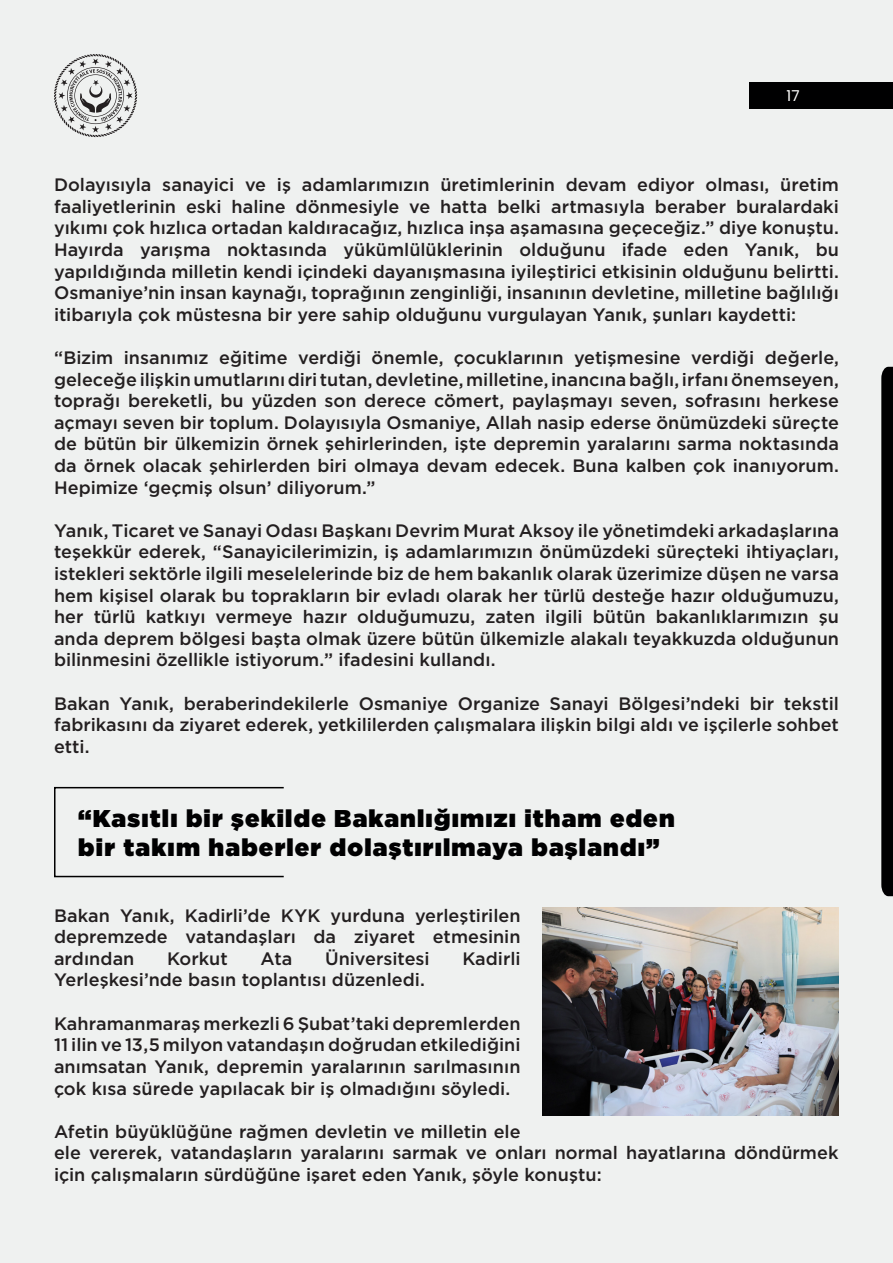
<style>
.page{position:relative;width:893px;height:1263px;background:#eff1f0}
.page>*{position:absolute;margin:0;border:0;box-sizing:border-box;transform-origin:0 0}
.t1{font:900 24.3px/29.1px "Gotham";letter-spacing:.05em;color:#000001}
.t2{font:500 18px/21.6px "Gotham";color:#231f20;text-align:justify}
.t3{font:15px "Poppins";color:#fff}
</style>
<div class="page">
<svg style="left:54px;top:54px;width:83px;height:83px"></svg>
<div style="left:750px;top:82px;width:143px;height:27px;background:#000001"></div>
<svg style="left:881px;top:367px;width:12px;height:529px;background:#080809"></svg>
<div style="left:54px;top:787px;width:230px;height:90px;border:2px solid #000"></div>
<img style="left:542px;top:907px;width:297px;height:208px">
<p class="t3" style="left:787px;top:87px;width:14px">17</p>
<p class="t2" style="left:54px;top:174px;width:786px">Dolayısıyla sanayici ve iş adamlarımızın üretimlerinin devam ediyor olması, üretim faaliyetlerinin eski haline dönmesiyle ve hatta belki artmasıyla beraber buralardaki yıkımı çok hızlıca ortadan kaldıracağız, hızlıca inşa aşamasına geçeceğiz.” diye konuştu.</p>
<p class="t2" style="left:54px;top:239px;width:786px">Hayırda yarışma noktasında yükümlülüklerinin olduğunu ifade eden Yanık, bu yapıldığında milletin kendi içindeki dayanışmasına iyileştirici etkisinin olduğunu belirtti.</p>
<p class="t2" style="left:54px;top:282px;width:786px">Osmaniye’nin insan kaynağı, toprağının zenginliği, insanının devletine, milletine bağlılığı itibarıyla çok müstesna bir yere sahip olduğunu vurgulayan Yanık, şunları kaydetti:</p>
<p class="t2" style="left:54px;top:347px;width:786px">“Bizim insanımız eğitime verdiği önemle, çocuklarının yetişmesine verdiği değerle, geleceğe ilişkin umutlarını diri tutan, devletine, milletine, inancına bağlı, irfanı önemseyen, toprağı bereketli, bu yüzden son derece cömert, paylaşmayı seven, sofrasını herkese açmayı seven bir toplum. Dolayısıyla Osmaniye, Allah nasip ederse önümüzdeki süreçte de bütün bir ülkemizin örnek şehirlerinden, işte depremin yaralarını sarma noktasında da örnek olacak şehirlerden biri olmaya devam edecek. Buna kalben çok inanıyorum.<br>Hepimize ‘geçmiş olsun’ diliyorum.”</p>
<p class="t2" style="left:54px;top:519px;width:786px">Yanık, Ticaret ve Sanayi Odası Başkanı Devrim Murat Aksoy ile yönetimdeki arkadaşlarına teşekkür ederek, “Sanayicilerimizin, iş adamlarımızın önümüzdeki süreçteki ihtiyaçları, istekleri sektörle ilgili meselelerinde biz de hem bakanlık olarak üzerimize düşen ne varsa hem kişisel olarak bu toprakların bir evladı olarak her türlü desteğe hazır olduğumuzu, her türlü katkıyı vermeye hazır olduğumuzu, zaten ilgili bütün bakanlıklarımızın şu anda deprem bölgesi başta olmak üzere bütün ülkemizle alakalı teyakkuzda olduğunun bilinmesini özellikle istiyorum.” ifadesini kullandı.</p>
<p class="t2" style="left:54px;top:692px;width:786px">Bakan Yanık, beraberindekilerle Osmaniye Organize Sanayi Bölgesi’ndeki bir tekstil fabrikasını da ziyaret ederek, yetkililerden çalışmalara ilişkin bilgi aldı ve işçilerle sohbet etti.</p>
<p class="t1" style="left:78px;top:804px;width:598px">“Kasıtlı bir şekilde Bakanlığımızı itham eden bir takım haberler dolaştırılmaya başlandı”</p>
<p class="t2" style="left:54px;top:904px;width:468px">Bakan Yanık, Kadirli’de KYK yurduna yerleştirilen depremzede vatandaşları da ziyaret etmesinin ardından</p>
<p class="t2" style="left:167px;top:947px;width:62px">Korkut</p>
<p class="t2" style="left:261px;top:947px;width:33px">Ata</p>
<p class="t2" style="left:325px;top:947px;width:106px">Üniversitesi</p>
<p class="t2" style="left:462px;top:947px;width:60px">Kadirli</p>
<p class="t2" style="left:54px;top:969px;width:372px">Yerleşkesi’nde basın toplantısı düzenledi.</p>
<p class="t2" style="left:54px;top:1012px;width:468px">Kahramanmaraş merkezli 6 Şubat’taki depremlerden 11 ilin ve 13,5 milyon vatandaşın doğrudan etkilediğini anımsatan Yanık, depremin yaralarının sarılmasının çok kısa sürede yapılacak bir iş olmadığını söyledi.</p>
<p class="t2" style="left:54px;top:1120px;width:786px;text-align:left">Afetin büyüklüğüne rağmen devletin ve milletin ele<br>ele vererek, vatandaşların yaralarını sarmak ve onları normal hayatlarına döndürmek için çalışmaların sürdüğüne işaret eden Yanık, şöyle konuştu:</p>
</div>
